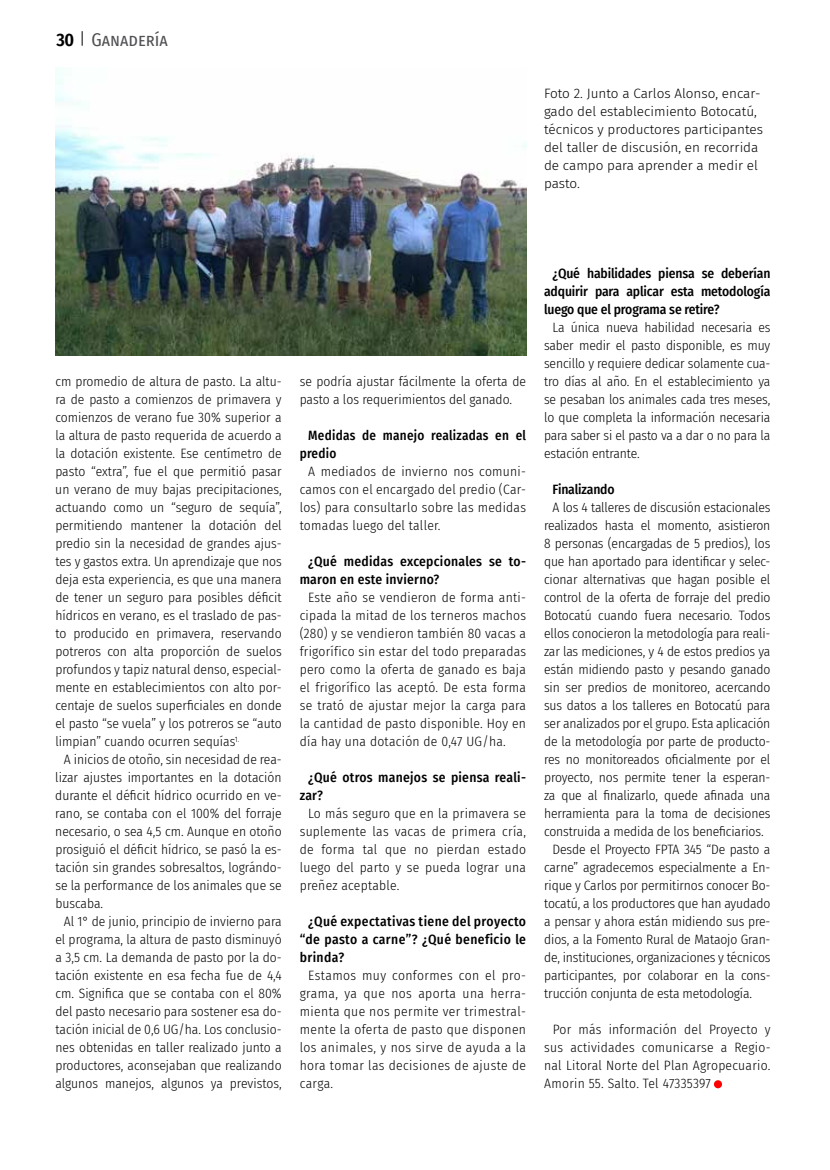
<style>
.page{position:relative;width:830px;height:1170px;background:#fff}
.page>*{position:absolute;margin:0;border:0;box-sizing:border-box;transform-origin:0 0}
.t1{font:18px "Fira Sans Condensed";color:#504f53}
.t2{font:600 18px "Fira Sans Condensed";color:#000}
.t3{font:300 13.5px/18px "Fira Sans Condensed";letter-spacing:-.01em;color:#000;text-align:justify}
.t4{font:500 13.5px/18px "Fira Sans Condensed";letter-spacing:.02em;color:#000}
.t5{font:300 13.5px/18px "Fira Sans";color:#000}
.t6{font:500 13.5px "Fira Sans Condensed";letter-spacing:-.01em;color:#000}
</style>
<div class="page">
<img style="left:55px;top:67px;width:470px;height:288px">
<div style="left:713px;top:1080px;width:8px;height:8px;background:#f00;border-radius:50%"></div>
<svg style="left:82px;top:31px;width:1px;height:15px"></svg>
<h1 class="t2" style="left:56px;top:25px;width:19px">30</h1>
<h1 class="t1" style="left:91px;top:26px;width:78px">Ganadería</h1>
<p class="t5" style="left:543px;top:84px;width:220px">Foto 2. Junto a Carlos Alonso, encar&shy;gado del establecimiento Botocatú, técnicos y productores participantes del taller de discusión, en recorrida de campo para aprender a medir el pasto.</p>
<p class="t3" style="left:55px;top:372px;width:228px">cm promedio de altura de pasto. La altu&shy;ra de pasto a comienzos de primavera y comienzos de verano fue 30% superior a la altura de pasto requerida de acuerdo a la dotación existente. Ese centímetro de pasto “extra”, fue el que permitió pasar un verano de muy bajas precipitaciones, actuando como un “seguro de sequía”, permitiendo mantener la dotación del predio sin la necesidad de grandes ajus&shy;tes y gastos extra. Un aprendizaje que nos deja esta experiencia, es que una manera de tener un seguro para posibles déficit hídricos en verano, es el traslado de pas&shy;to producido en primavera, reservando potreros con alta proporción de suelos profundos y tapiz natural denso, especial&shy;mente en establecimientos con alto por&shy;centaje de suelos superficiales en donde el pasto “se vuela” y los potreros se “auto limpian” cuando ocurren sequías<sup>1.</sup></p>
<p class="t3" style="left:55px;top:750px;width:228px;text-indent:9px">A inicios de otoño, sin necesidad de rea&shy;lizar ajustes importantes en la dotación durante el déficit hídrico ocurrido en ve&shy;rano, se contaba con el 100% del forraje necesario, o sea 4,5 cm. Aunque en otoño prosiguió el déficit hídrico, se pasó la es&shy;tación sin grandes sobresaltos, lográndo&shy;se la performance de los animales que se buscaba.</p>
<p class="t3" style="left:55px;top:912px;width:228px;text-indent:9px">Al 1° de junio, principio de invierno para el programa, la altura de pasto disminuyó a 3,5 cm. La demanda de pasto por la do&shy;tación existente en esa fecha fue de 4,4 cm. Significa que se contaba con el 80% del pasto necesario para sostener esa do&shy;tación inicial de 0,6 UG/ha. Los conclusio&shy;nes obtenidas en taller realizado junto a productores, aconsejaban que realizando algunos manejos, algunos ya previstos,</p>
<p class="t3" style="left:299px;top:372px;width:228px">se podría ajustar fácilmente la oferta de pasto a los requerimientos del ganado.</p>
<p class="t4" style="left:299px;top:425px;width:228px;text-indent:8px">Medidas de manejo realizadas en el predio</p>
<p class="t3" style="left:299px;top:462px;width:228px;text-indent:9px">A mediados de invierno nos comuni&shy;camos con el encargado del predio (Car&shy;los) para consultarlo sobre las medidas tomadas luego del taller.</p>
<p class="t4" style="left:299px;top:551px;width:228px;text-indent:9px">¿Qué medidas excepcionales se to&shy;maron en este invierno?</p>
<p class="t3" style="left:299px;top:588px;width:228px;text-indent:9px">Este año se vendieron de forma anti&shy;cipada la mitad de los terneros machos (280) y se vendieron también 80 vacas a frigorífico sin estar del todo preparadas pero como la oferta de ganado es baja el frigorífico las aceptó. De esta forma se trató de ajustar mejor la carga para la cantidad de pasto disponible. Hoy en día hay una dotación de 0,47 UG/ha.</p>
<p class="t4" style="left:299px;top:767px;width:228px;text-indent:9px">¿Qué otros manejos se piensa reali&shy;zar?</p>
<p class="t3" style="left:299px;top:804px;width:228px;text-indent:9px">Lo más seguro que en la primavera se suplemente las vacas de primera cría, de forma tal que no pierdan estado luego del parto y se pueda lograr una preñez aceptable.</p>
<p class="t4" style="left:299px;top:911px;width:228px;text-align:justify;text-indent:9px">¿Qué expectativas tiene del proyecto “de pasto a carne”? ¿Qué beneficio le brinda?</p>
<p class="t3" style="left:299px;top:966px;width:228px;text-indent:9px">Estamos muy conformes con el pro&shy;grama, ya que nos aporta una herra&shy;mienta que nos permite ver trimestral&shy;mente la oferta de pasto que disponen los animales, y nos sirve de ayuda a la hora tomar las decisiones de ajuste de carga.</p>
<p class="t4" style="left:544px;top:263px;width:228px;text-align:justify;text-indent:9px">¿Qué habilidades piensa se deberían adquirir para aplicar esta metodología luego que el programa se retire?</p>
<p class="t3" style="left:544px;top:318px;width:228px;text-indent:9px">La única nueva habilidad necesaria es saber medir el pasto disponible, es muy sencillo y requiere dedicar solamente cua&shy;tro días al año. En el establecimiento ya se pesaban los animales cada tres meses, lo que completa la información necesaria para saber si el pasto va a dar o no para la estación entrante.</p>
<p class="t6" style="left:552px;top:478px;width:64px">Finalizando</p>
<p class="t3" style="left:552px;top:498px;width:219px">A los 4 talleres de discusión estacionales</p>
<p class="t3" style="left:544px;top:516px;width:228px">realizados hasta el momento, asistieron</p>
<p class="t3" style="left:543px;top:534px;width:228px">8 personas (encargadas de 5 predios), los</p>
<p class="t3" style="left:544px;top:552px;width:228px">que han aportado para identificar y selec-</p>
<p class="t3" style="left:544px;top:570px;width:228px">cionar alternativas que hagan posible el</p>
<p class="t3" style="left:544px;top:588px;width:228px">control de la oferta de forraje del predio</p>
<p class="t3" style="left:544px;top:606px;width:228px">Botocatú cuando fuera necesario. Todos</p>
<p class="t3" style="left:544px;top:624px;width:228px">ellos conocieron la metodología para reali-</p>
<p class="t3" style="left:544px;top:642px;width:228px">zar las mediciones, y 4 de estos predios ya</p>
<p class="t3" style="left:544px;top:660px;width:228px">están midiendo pasto y pesando ganado</p>
<p class="t3" style="left:544px;top:678px;width:228px">sin ser predios de monitoreo, acercando</p>
<p class="t3" style="left:544px;top:696px;width:228px">sus datos a los talleres en Botocatú para</p>
<p class="t3" style="left:544px;top:714px;width:228px">ser analizados por el grupo. Esta aplicación</p>
<p class="t3" style="left:544px;top:732px;width:228px">de la metodología por parte de producto-</p>
<p class="t3" style="left:544px;top:750px;width:228px">res no monitoreados oficialmente por el</p>
<p class="t3" style="left:544px;top:768px;width:228px">proyecto, nos permite tener la esperan-</p>
<p class="t3" style="left:544px;top:786px;width:228px">za que al finalizarlo, quede afinada una</p>
<p class="t3" style="left:544px;top:804px;width:228px">herramienta para la toma de decisiones</p>
<p class="t3" style="left:544px;top:822px;width:221px">construida a medida de los beneficiarios.</p>
<p class="t3" style="left:552px;top:840px;width:219px">Desde el Proyecto FPTA 345 “De pasto a</p>
<p class="t3" style="left:544px;top:858px;width:228px">carne” agradecemos especialmente a En-</p>
<p class="t3" style="left:544px;top:876px;width:228px">rique y Carlos por permitirnos conocer Bo-</p>
<p class="t3" style="left:544px;top:894px;width:228px">tocatú, a los productores que han ayudado</p>
<p class="t3" style="left:544px;top:912px;width:228px">a pensar y ahora están midiendo sus pre-</p>
<p class="t3" style="left:544px;top:930px;width:228px">dios, a la Fomento Rural de Mataojo Gran-</p>
<p class="t3" style="left:544px;top:948px;width:228px">de, instituciones, organizaciones y técnicos</p>
<p class="t3" style="left:544px;top:966px;width:228px">participantes, por colaborar en la cons-</p>
<p class="t3" style="left:544px;top:984px;width:209px">trucción conjunta de esta metodología.</p>
<p class="t3" style="left:544px;top:1020px;width:228px;text-indent:9px">Por más información del Proyecto y sus actividades comunicarse a Regio&shy;nal Litoral Norte del Plan Agropecuario.<br>Amorin 55. Salto. Tel 47335397</p>
</div>
